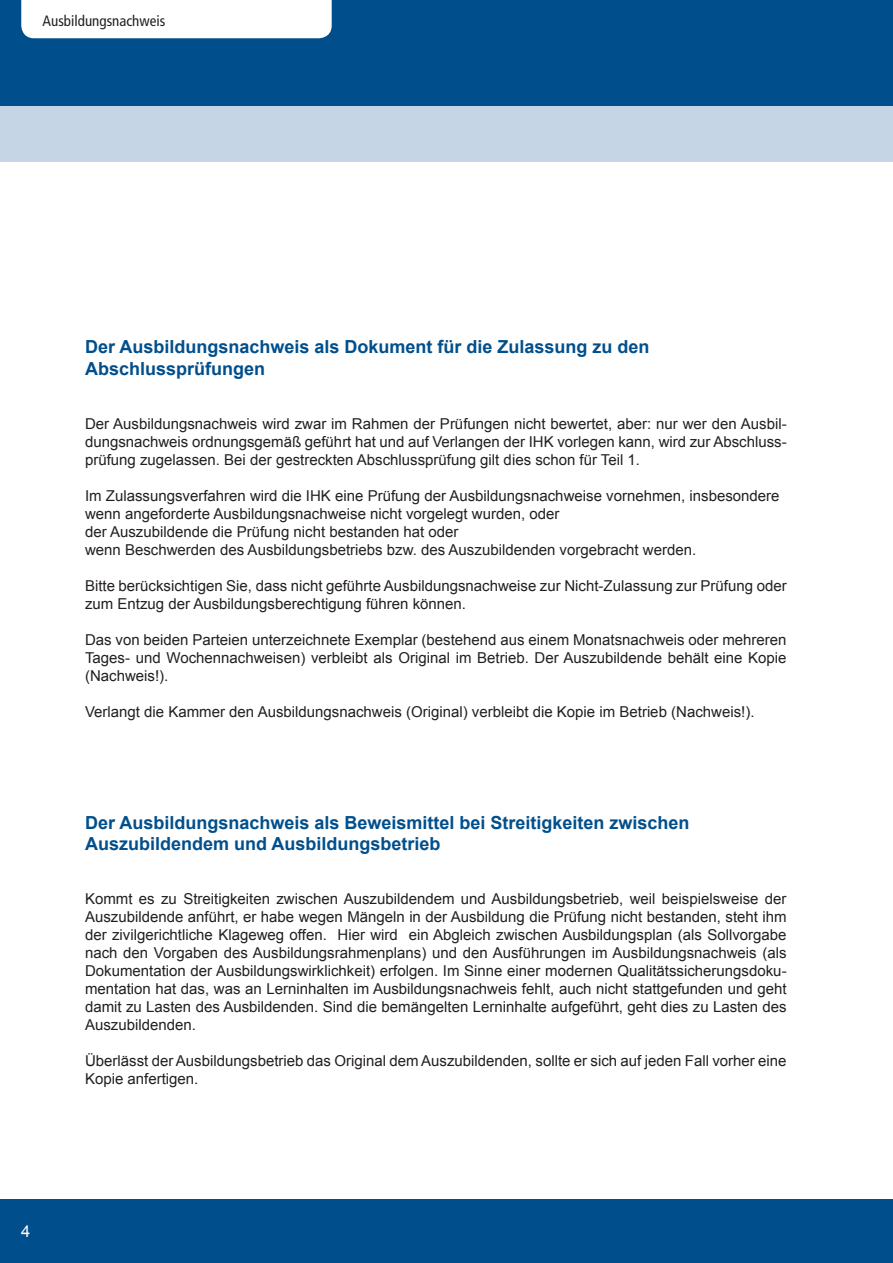
<style>
.page{position:relative;width:893px;height:1263px;background:#fff}
.page>*{position:absolute;margin:0;border:0;box-sizing:border-box;transform-origin:0 0}
.t1{font:700 18px/21.6px "Arial";color:#004f8c}
.t2{font:16.5px "Arial";color:#fff}
.t3{font:15px/18px "Arial";color:#231f20;text-align:justify}
.t4{font:condensed 15px "Frutiger";color:#231f20}
</style>
<div class="page">
<div style="left:0;top:1199px;width:893px;height:64px;background:#004f8c"></div>
<div style="left:0;top:0;width:893px;height:106px;background:#004f8c"></div>
<div style="left:0;top:106px;width:893px;height:56px;background:#c5d5e5"></div>
<div style="left:21px;top:0;width:311px;height:38px;background:#fff"></div>
<p class="t4" style="left:43px;top:12px;width:124px">Ausbildungsnachweis</p>
<p class="t2" style="left:21px;top:1220px;width:11px">4</p>
<p class="t1" style="left:85px;top:337px;width:566px">Der Ausbildungsnachweis als Dokument für die Zulassung zu den<br>Abschlussprüfungen</p>
<p class="t3" style="left:85px;top:415px;width:703px">Der Ausbildungsnachweis wird zwar im Rahmen der Prüfungen nicht bewertet, aber: nur wer den Ausbil&shy;dungsnachweis ordnungsgemäß geführt hat und auf Verlangen der IHK vorlegen kann, wird zur Abschluss&shy;prüfung zugelassen. Bei der gestreckten Abschlussprüfung gilt dies schon für Teil 1.</p>
<p class="t3" style="left:85px;top:487px;width:696px;text-align:left">Im Zulassungsverfahren wird die IHK eine Prüfung der Ausbildungsnachweise vornehmen, insbesondere wenn angeforderte Ausbildungsnachweise nicht vorgelegt wurden, oder<br>der Auszubildende die Prüfung nicht bestanden hat oder<br>wenn Beschwerden des Ausbildungsbetriebs bzw. des Auszubildenden vorgebracht werden.</p>
<p class="t3" style="left:85px;top:577px;width:703px">Bitte berücksichtigen Sie, dass nicht geführte Ausbildungsnachweise zur Nicht-Zulassung zur Prüfung oder zum Entzug der Ausbildungsberechtigung führen können.</p>
<p class="t3" style="left:85px;top:631px;width:703px">Das von beiden Parteien unterzeichnete Exemplar (bestehend aus einem Monatsnachweis oder mehreren Tages- und Wochennachweisen) verbleibt als Original im Betrieb. Der Auszubildende behält eine Kopie (Nachweis!).</p>
<p class="t3" style="left:85px;top:703px;width:671px">Verlangt die Kammer den Ausbildungsnachweis (Original) verbleibt die Kopie im Betrieb (Nachweis!).</p>
<p class="t1" style="left:85px;top:812px;width:606px">Der Ausbildungsnachweis als Beweismittel bei Streitigkeiten zwischen<br>Auszubildendem und Ausbildungsbetrieb</p>
<p class="t3" style="left:85px;top:890px;width:703px">Kommt es zu Streitigkeiten zwischen Auszubildendem und Ausbildungsbetrieb, weil beispielsweise der Auszubildende anführt, er habe wegen Mängeln in der Ausbildung die Prüfung nicht bestanden, steht ihm der zivilgerichtliche Klageweg offen. Hier wird ein Abgleich zwischen Ausbildungsplan (als Sollvorgabe nach den Vorgaben des Ausbildungsrahmenplans) und den Ausführungen im Ausbildungsnachweis (als Dokumentation der Ausbildungswirklichkeit) erfolgen. Im Sinne einer modernen Qualitätssicherungsdoku&shy;mentation hat das, was an Lerninhalten im Ausbildungsnachweis fehlt, auch nicht stattgefunden und geht damit zu Lasten des Ausbildenden. Sind die bemängelten Lerninhalte aufgeführt, geht dies zu Lasten des Auszubildenden.</p>
<p class="t3" style="left:85px;top:1052px;width:703px">Überlässt der Ausbildungsbetrieb das Original dem Auszubildenden, sollte er sich auf jeden Fall vorher eine<br>Kopie anfertigen.</p>
</div>
